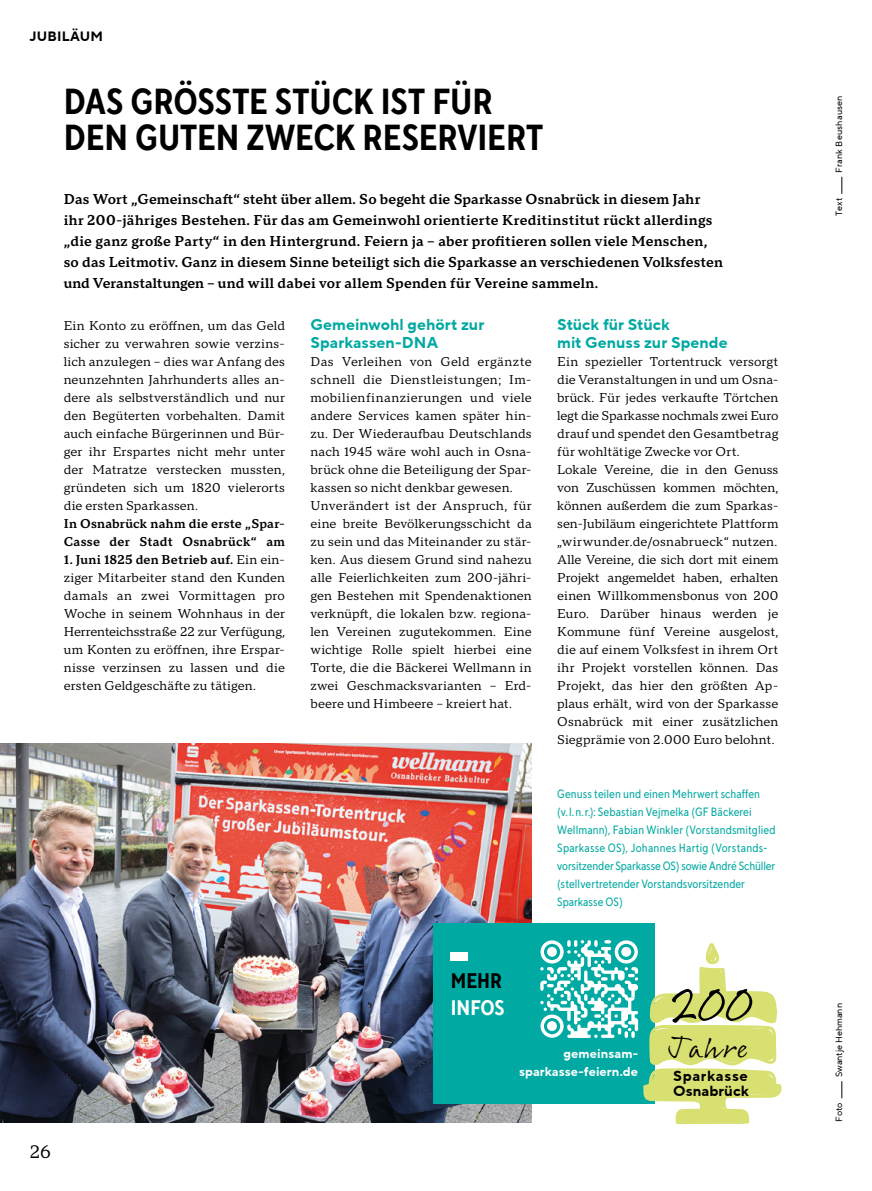
<style>
.page{position:relative;width:872px;height:1191px;background:#fff}
.page>*{position:absolute;margin:0;border:0;box-sizing:border-box;transform-origin:0 0}
.t1{font:57px "Rollerscript Smooth";color:#000}
.t2{font:700 36px/36px "TT Norms Std Cond";color:#000}
.t3{font:32.1px "Rollerscript Smooth";letter-spacing:.03em;color:#000}
.t4{font:700 21px "TT Norms Std Cond";letter-spacing:-.01em;color:#fff}
.t5{font:700 21px "TT Norms Std Cond";color:#000}
.t6{font:18px "TT Norms Pro Serif";color:#000}
.t7{font:700 15.75px/18px "TT Norms Pro";letter-spacing:.005em;color:#00a9a2}
.t8{font:700 14.7px/15.3px "TT Norms Pro";letter-spacing:.025em;color:#000}
.t9{font:14.25px/21px "TT Norms Pro Serif Dm Bd";letter-spacing:.015em;color:#000}
.t10{font:700 13.5px "TT Norms Pro";letter-spacing:.015em;color:#000}
.t11{font:12.75px/18px "TT Norms Pro Serif";letter-spacing:.01em;color:#000;text-align:justify}
.t12{font:12.75px/18px "TT Norms Pro Serif Dm Bd";letter-spacing:.02em;color:#000}
.t13{font:700 12.75px/18px "TT Norms Pro";letter-spacing:.005em;color:#fff;text-align:right}
.t14{font:12px/18px "TT Norms Std Cond";letter-spacing:.005em;color:#00a9a2}
.t15{font:9px "TT Norms Pro";letter-spacing:.01em;color:#000}
.s1{font-family:"TT Norms Pro Serif"}
</style>
<div class="page">
<img style="left:0;top:744px;width:531px;height:378px">
<div style="left:434px;top:924px;width:221px;height:180px;background:#00a9a2"></div>
<div style="left:451px;top:952px;width:17px;height:8px;background:#fff"></div>
<svg style="left:841px;top:1081px;width:1px;height:17px"></svg>
<svg style="left:841px;top:177px;width:1px;height:17px"></svg>
<svg style="left:540px;top:940px;width:241px;height:184px"></svg>
<div style="left:547px;top:947px;width:10px;height:9px;background:#fff;border-radius:50%"></div>
<div style="left:621px;top:947px;width:10px;height:9px;background:#fff;border-radius:50%"></div>
<div style="left:547px;top:1021px;width:10px;height:10px;background:#fff;border-radius:50%"></div>
<p class="t10" style="left:30px;top:26px;width:75px">JUBILÄUM</p>
<h2 class="t2" style="left:64px;top:82px;width:481px">DAS GRÖSSTE STÜCK IST FÜR<br>DEN GUTEN ZWECK RESERVIERT</h2>
<p class="t9" style="left:64px;top:188px;width:660px">Das Wort „Gemeinschaft“ steht über allem. So begeht die Sparkasse Osnabrück in diesem Jahr ihr 200-jähriges Bestehen. Für das am Gemeinwohl orientierte Kreditinstitut rückt allerdings „die ganz große Party“ in den Hintergrund. Feiern ja – aber profitieren sollen viele Menschen, so das Leitmotiv. Ganz in diesem Sinne beteiligt sich die Sparkasse an verschiedenen Volksfesten und Veranstaltungen – und will dabei vor allem Spenden für Vereine sammeln.</p>
<p class="t11" style="left:64px;top:315px;width:223px">Ein Konto zu eröffnen, um das Geld sicher zu verwahren sowie verzins&shy;lich anzulegen – dies war Anfang des neunzehnten Jahrhunderts alles an&shy;dere als selbstverständlich und nur den Begüterten vorbehalten. Damit auch einfache Bürgerinnen und Bür&shy;ger ihr Erspartes nicht mehr unter der Matratze verstecken mussten, gründeten sich um 1820 vielerorts die ersten Sparkassen.</p>
<p class="t12" style="left:64px;top:513px;width:223px">In Osnabrück nahm die erste „Spar-<br>Casse der Stadt Osnabrück“ am</p>
<p class="t12" style="left:64px;top:549px;width:223px">1. Juni 1825 den Betrieb auf. <span class="s1">Ein ein-</span></p>
<p class="t11" style="left:64px;top:567px;width:223px">ziger Mitarbeiter stand den Kunden damals an zwei Vormittagen pro Woche in seinem Wohnhaus in der Herrenteichsstraße 22 zur Verfügung, um Konten zu eröffnen, ihre Erspar&shy;nisse verzinsen zu lassen und die ersten Geldgeschäfte zu tätigen.</p>
<p class="t7" style="left:310px;top:315px;width:175px">Gemeinwohl gehört zur<br>Sparkassen-DNA</p>
<p class="t11" style="left:310px;top:351px;width:223px;text-align:left">Das Verleihen von Geld ergänzte schnell die Dienstleistungen; Im&shy;mobilienfinanzierungen und viele andere Services kamen später hin&shy;zu. Der Wiederaufbau Deutschlands nach 1945 wäre wohl auch in Osna&shy;brück ohne die Beteiligung der Spar&shy;kassen so nicht denkbar gewesen.<br>Unverändert ist der Anspruch, für eine breite Bevölkerungsschicht da zu sein und das Miteinander zu stär&shy;ken. Aus diesem Grund sind nahezu alle Feierlichkeiten zum 200-jähri&shy;gen Bestehen mit Spendenaktionen verknüpft, die lokalen bzw. regiona&shy;len Vereinen zugutekommen. Eine wichtige Rolle spielt hierbei eine Torte, die die Bäckerei Wellmann in zwei Geschmacksvarianten – Erd&shy;beere und Himbeere – kreiert hat.</p>
<p class="t7" style="left:557px;top:315px;width:172px">Stück für Stück<br>mit Genuss zur Spende</p>
<p class="t11" style="left:557px;top:351px;width:223px;text-align:left">Ein spezieller Tortentruck versorgt die Veranstaltungen in und um Osna&shy;brück. Für jedes verkaufte Törtchen legt die Sparkasse nochmals zwei Euro drauf und spendet den Gesamtbetrag für wohltätige Zwecke vor Ort.<br>Lokale Vereine, die in den Genuss von Zuschüssen kommen möchten, können außerdem die zum Sparkas&shy;sen-Jubiläum eingerichtete Plattform „wirwunder.de/osnabrueck“ nutzen.<br>Alle Vereine, die sich dort mit einem Projekt angemeldet haben, erhalten einen Willkommensbonus von 200<br>Euro. Darüber hinaus werden je Kommune fünf Vereine ausgelost, die auf einem Volksfest in ihrem Ort ihr Projekt vorstellen können. Das Projekt, das hier den größten Ap&shy;plaus erhält, wird von der Sparkasse Osnabrück mit einer zusätzlichen Siegprämie von 2.000 Euro belohnt.</p>
<p class="t14" style="left:557px;top:784px;width:220px">Genuss teilen und einen Mehrwert schaffen (v.l.n.r.): Sebastian Vejmelka (GF Bäckerei Wellmann), Fabian Winkler (Vorstandsmitglied Sparkasse OS), Johannes Hartig (Vorstands&shy;vorsitzender Sparkasse OS) sowie André Schüller (stellvertretender Vorstandsvorsitzender Sparkasse OS)</p>
<h3 class="t6" style="left:30px;top:1138px;width:23px">26</h3>
<h3 class="t5" style="left:451px;top:967px;width:53px">MEHR</h3>
<h3 class="t4" style="left:451px;top:994px;width:55px">INFOS</h3>
<p class="t13" style="left:519px;top:1044px;width:120px">gemeinsam&shy;sparkasse-feiern.de</p>
<h1 class="t1" style="left:669px;top:968px;width:87px">200</h1>
<h3 class="t3" style="left:669px;top:1027px;width:80px">Jahre</h3>
<p class="t8" style="left:673px;top:1068px;width:77px">Sparkasse<br>Osnabrück</p>
<p class="t15" style="left:832px;top:173px;width:79px;rotate:-90deg">Frank Beushausen</p>
<p class="t15" style="left:832px;top:216px;width:19px;rotate:-90deg">Text</p>
<p class="t15" style="left:832px;top:1077px;width:75px;rotate:-90deg">Swantje Hehmann</p>
<p class="t15" style="left:832px;top:1122px;width:21px;rotate:-90deg">Foto</p>
</div>
